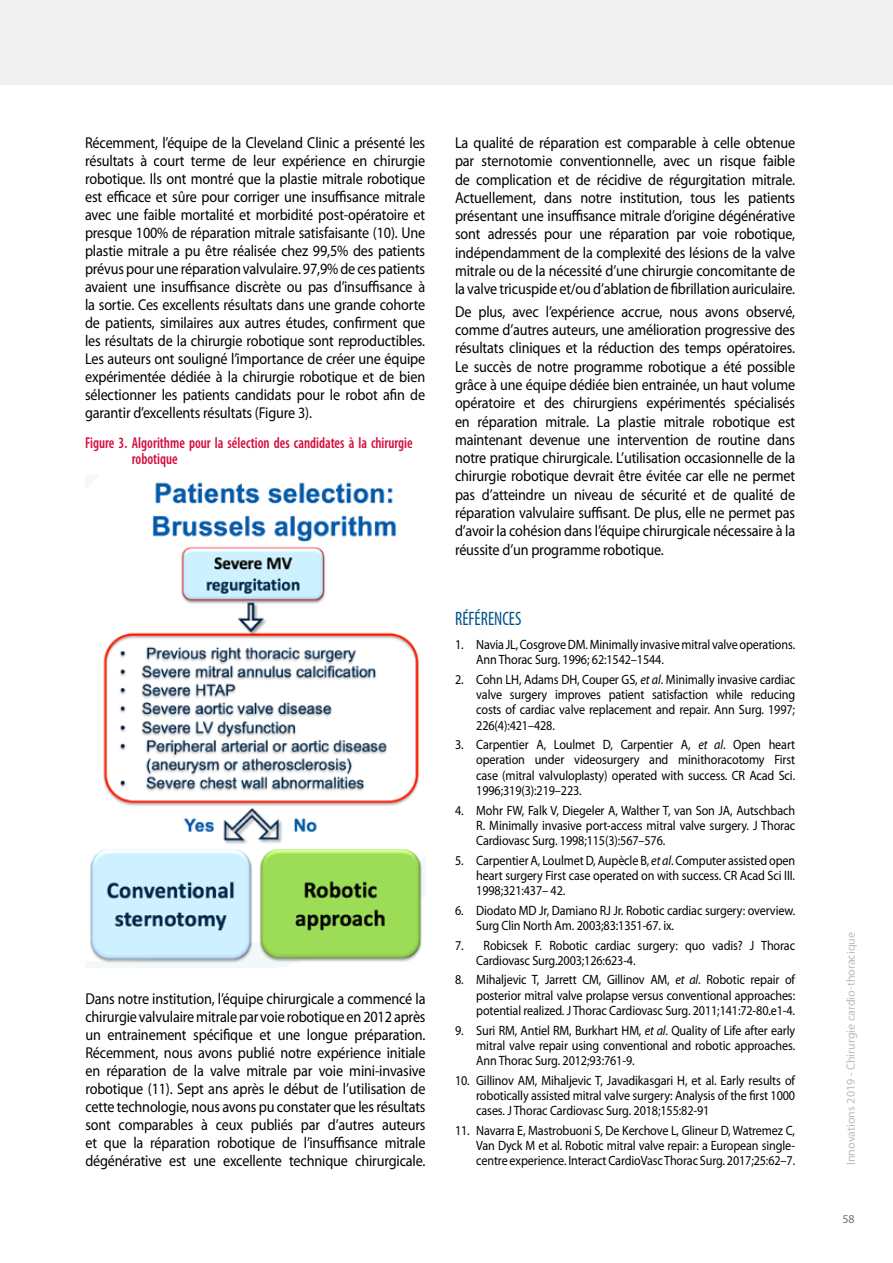
<style>
.page{position:relative;width:893px;height:1263px;background:#fff}
.page>*{position:absolute;margin:0;border:0;box-sizing:border-box;transform-origin:0 0}
.t1{font:condensed 19.5px "Myriad Pro";color:#005286;scale:.9 1}
.t2{font:15.75px/18px "Myriad Pro";letter-spacing:-.01em;color:#000;text-align:justify;scale:.9 1}
.t3{font:600 condensed 15.75px/15.8px "Myriad Pro";color:#d60d3d;scale:.9 1}
.t4{font:13.5px/15.3px "Myriad Pro";letter-spacing:-.01em;color:#000;text-align:justify;scale:.9 1}
.t5{font:12px "Myriad Pro";color:#bcbcbc}
.t6{font:12px "Myriad Pro";color:#706f6f}
.s1{font-style:italic}
</style>
<div class="page">
<div style="left:0;top:0;width:893px;height:85px;background:#f0f0f0"></div>
<img style="left:85px;top:475px;width:341px;height:492px">
<p class="t2" style="left:85px;top:134px;width:380px">Récemment, l’équipe de la Cleveland Clinic a présenté les résultats à court terme de leur expérience en chirurgie robotique. Ils ont montré que la plastie mitrale robotique est efficace et sûre pour corriger une insuffisance mitrale avec une faible mortalité et morbidité post-opératoire et presque 100% de réparation mitrale satisfaisante (10). Une plastie mitrale a pu être réalisée chez 99,5% des patients prévus pour une réparation valvulaire. 97,9% de ces patients avaient une insuffisance discrète ou pas d’insuffisance à la sortie. Ces excellents résultats dans une grande cohorte de patients, similaires aux autres études, confirment que les résultats de la chirurgie robotique sont reproductibles.<br>Les auteurs ont souligné l’importance de créer une équipe expérimentée dédiée à la chirurgie robotique et de bien sélectionner les patients candidats pour le robot afin de garantir d’excellents résultats (Figure 3).</p>
<p class="t2" style="left:455px;top:134px;width:379px">La qualité de réparation est comparable à celle obtenue par sternotomie conventionnelle, avec un risque faible de complication et de récidive de régurgitation mitrale.<br>Actuellement, dans notre institution, tous les patients présentant une insuffisance mitrale d’origine dégénérative sont adressés pour une réparation par voie robotique, indépendamment de la complexité des lésions de la valve mitrale ou de la nécessité d’une chirurgie concomitante de la valve tricuspide et/ou d’ablation de fibrillation auriculaire.</p>
<p class="t2" style="left:455px;top:303px;width:379px">De plus, avec l’expérience accrue, nous avons observé, comme d’autres auteurs, une amélioration progressive des résultats cliniques et la réduction des temps opératoires.<br>Le succès de notre programme robotique a été possible grâce à une équipe dédiée bien entrainée, un haut volume opératoire et des chirurgiens expérimentés spécialisés en réparation mitrale. La plastie mitrale robotique est maintenant devenue une intervention de routine dans notre pratique chirurgicale. L’utilisation occasionnelle de la chirurgie robotique devrait être évitée car elle ne permet pas d’atteindre un niveau de sécurité et de qualité de réparation valvulaire suffisant. De plus, elle ne permet pas d’avoir la cohésion dans l’équipe chirurgicale nécessaire à la réussite d’un programme robotique.</p>
<p class="t3" style="left:132px;top:435px;width:314px;text-indent:-47px">Figure 3. Algorithme pour la sélection des candidates à la chirurgie robotique</p>
<p class="t2" style="left:85px;top:990px;width:379px">Dans notre institution, l’équipe chirurgicale a commencé la chirurgie valvulaire mitrale par voie robotique en 2012 après un entrainement spécifique et une longue préparation.<br>Récemment, nous avons publié notre expérience initiale en réparation de la valve mitrale par voie mini-invasive robotique (11). Sept ans après le début de l’utilisation de cette technologie, nous avons pu constater que les résultats sont comparables à ceux publiés par d’autres auteurs et que la réparation robotique de l’insuffisance mitrale dégénérative est une excellente technique chirurgicale.</p>
<p class="t1" style="left:455px;top:608px;width:75px">RÉFÉRENCES</p>
<p class="t4" style="left:476px;top:637px;width:356px;text-indent:-21px">1. Navia JL, Cosgrove DM. Minimally invasive mitral valve operations.<br>Ann Thorac Surg. 1996; 62:1542–1544.</p>
<p class="t4" style="left:476px;top:672px;width:356px;text-indent:-21px">2. Cohn LH, Adams DH, Couper GS, <span class="s1">et al</span>. Minimally invasive cardiac valve surgery improves patient satisfaction while reducing costs of cardiac valve replacement and repair. Ann Surg. 1997; 226(4):421–428.</p>
<p class="t4" style="left:476px;top:737px;width:356px;text-indent:-21px">3. Carpentier A, Loulmet D, Carpentier A, <span class="s1">et al</span>. Open heart operation under videosurgery and minithoracotomy First case (mitral valvuloplasty) operated with success. CR Acad Sci.<br>1996;319(3):219–223.</p>
<p class="t4" style="left:476px;top:803px;width:356px;text-indent:-21px">4. Mohr FW, Falk V, Diegeler A, Walther T, van Son JA, Autschbach R. Minimally invasive port-access mitral valve surgery. J Thorac Cardiovasc Surg. 1998;115(3):567–576.</p>
<p class="t4" style="left:476px;top:853px;width:356px;text-indent:-21px">5. Carpentier A, Loulmet D, Aupècle B, <span class="s1">et al</span>. Computer assisted open heart surgery First case operated on with success. CR Acad Sci III.<br>1998;321:437– 42.</p>
<p class="t4" style="left:476px;top:903px;width:356px;text-indent:-21px">6. Diodato MD Jr, Damiano RJ Jr. Robotic cardiac surgery: overview.<br>Surg Clin North Am. 2003;83:1351-67. ix.</p>
<p class="t4" style="left:476px;top:938px;width:356px;text-indent:-21px">7. Robicsek F. Robotic cardiac surgery: quo vadis? J Thorac<br>Cardiovasc Surg.2003;126:623-4.</p>
<p class="t4" style="left:476px;top:972px;width:356px;text-indent:-21px">8. Mihaljevic T, Jarrett CM, Gillinov AM, <span class="s1">et al</span>. Robotic repair of posterior mitral valve prolapse versus conventional approaches: potential realized. J Thorac Cardiovasc Surg. 2011;141:72-80.e1-4.</p>
<p class="t4" style="left:476px;top:1022px;width:356px;text-indent:-21px">9. Suri RM, Antiel RM, Burkhart HM, <span class="s1">et al</span>. Quality of Life after early mitral valve repair using conventional and robotic approaches.<br>Ann Thorac Surg. 2012;93:761-9.</p>
<p class="t4" style="left:476px;top:1073px;width:356px;text-indent:-21px">10. Gillinov AM, Mihaljevic T, Javadikasgari H, et al. Early results of robotically assisted mitral valve surgery: Analysis of the first 1000 cases. J Thorac Cardiovasc Surg. 2018;155:82-91</p>
<p class="t4" style="left:476px;top:1123px;width:356px;text-indent:-21px">11. Navarra E, Mastrobuoni S, De Kerchove L, Glineur D, Watremez C, Van Dyck M et al. Robotic mitral valve repair: a European single&shy;centre experience. Interact CardioVasc Thorac Surg. 2017;25:62–7.</p>
<p class="t5" style="left:844px;top:1165px;width:235px;rotate:-90deg">Innovations 2019 - Chirurgie cardio-thoracique</p>
<p class="t6" style="left:842px;top:1212px;width:14px">58</p>
</div>
